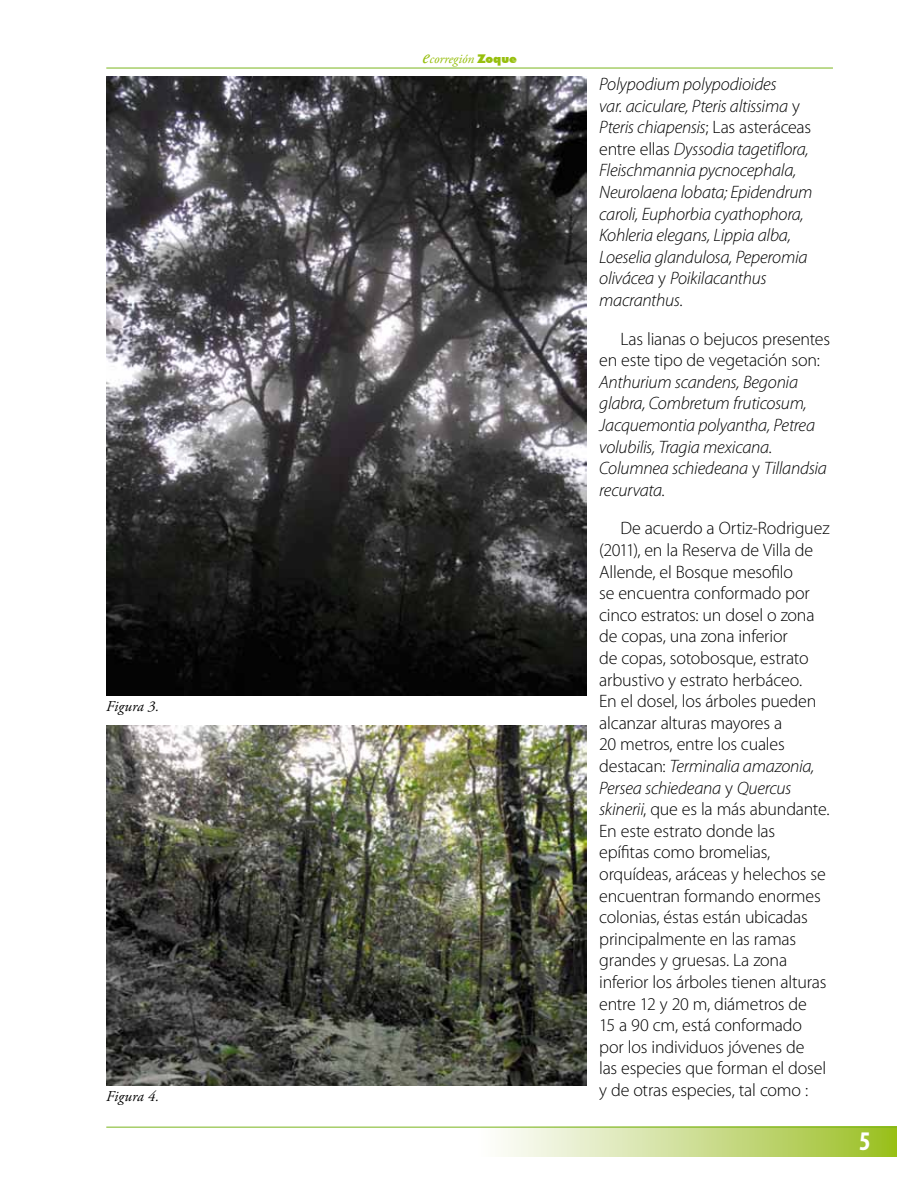
<style>
.page{position:relative;width:918px;height:1188px;background:#fff}
.page>*{position:absolute;margin:0;border:0;box-sizing:border-box;transform-origin:0 0}
.t1{font:700 condensed 27px "Myriad Pro";color:#fff}
.t2{font:300 18px/21.6px "Myriad Pro";letter-spacing:-.01em;color:#000}
.t3{font:italic 300 18px/21.6px "Myriad Pro";letter-spacing:-.015em;color:#000}
.t4{font:italic 15px "Adobe Garamond Pro";letter-spacing:.01em;color:#000}
.t5{font:italic 13.5px "Adobe Garamond Pro";color:#97bf0d}
.s1{font-size:21px}
.s2{font-family:"Futura BT";font-weight:900;font-style:normal;font-size:12px}
.s3{font-style:normal}
.s4{font-style:italic}
</style>
<div class="page">
<div style="left:476px;top:1127px;width:421px;height:30px;background:linear-gradient(to right,#fff,#9cbf25)"></div>
<hr style="left:106px;top:68px;width:727px;height:1px;background:#7ab51d">
<hr style="left:106px;top:1127px;width:791px;height:1px;background:#7ab51d">
<img style="left:106px;top:77px;width:481px;height:619px">
<img style="left:106px;top:725px;width:481px;height:361px">
<p class="t4" style="left:106px;top:697px;width:54px">Figura 3.</p>
<p class="t4" style="left:106px;top:1087px;width:55px">Figura 4.</p>
<p class="t5" style="left:422px;top:51px;width:96px"><span class="s1">e</span>corregión <span class="s2">Zoque</span></p>
<p class="t3" style="left:599px;top:74px;width:215px">Polypodium polypodioides<br>var. aciculare, Pteris altissima <span class="s3">y<br></span>Pteris chiapensis<span class="s3">; Las asteráceas entre ellas</span> Dyssodia tagetiflora,<br>Fleischmannia pycnocephala,<br>Neurolaena lobata; Epidendrum caroli, Euphorbia cyathophora,<br>Kohleria elegans, Lippia alba,<br>Loeselia glandulosa, Peperomia olivácea <span class="s3">y</span> Poikilacanthus macranthus<span class="s3">.</span></p>
<p class="t2" style="left:599px;top:328px;width:232px;text-indent:21px">Las lianas o bejucos presentes en este tipo de vegetación son:</p>
<p class="t3" style="left:599px;top:372px;width:229px">Anthurium scandens, Begonia glabra, Combretum fruticosum,<br>Jacquemontia polyantha, Petrea volubilis, Tragia mexicana.<br>Columnea schiedeana <span class="s3">y</span> Tillandsia recurvata<span class="s3">.</span></p>
<p class="t2" style="left:599px;top:518px;width:232px;text-indent:21px">De acuerdo a Ortiz-Rodriguez (2011), en la Reserva de Villa de<br>Allende, el Bosque mesofilo<br>se encuentra conformado por cinco estratos: un dosel o zona de copas, una zona inferior<br>de copas, sotobosque, estrato arbustivo y estrato herbáceo.<br>En el dosel, los árboles pueden alcanzar alturas mayores a<br>20 metros, entre los cuales destacan: <span class="s4">Terminalia amazonia,<br>Persea schiedeana</span> y <span class="s4">Quercus skinerii</span>, que es la más abundante.<br>En este estrato donde las epífitas como bromelias, orquídeas, aráceas y helechos se encuentran formando enormes colonias, éstas están ubicadas principalmente en las ramas grandes y gruesas. La zona inferior los árboles tienen alturas entre 12 y 20 m, diámetros de<br>15 a 90 cm, está conformado por los individuos jóvenes de<br>las especies que forman el dosel y de otras especies, tal como :</p>
<h1 class="t1" style="left:859px;top:1126px;width:13px">5</h1>
</div>
